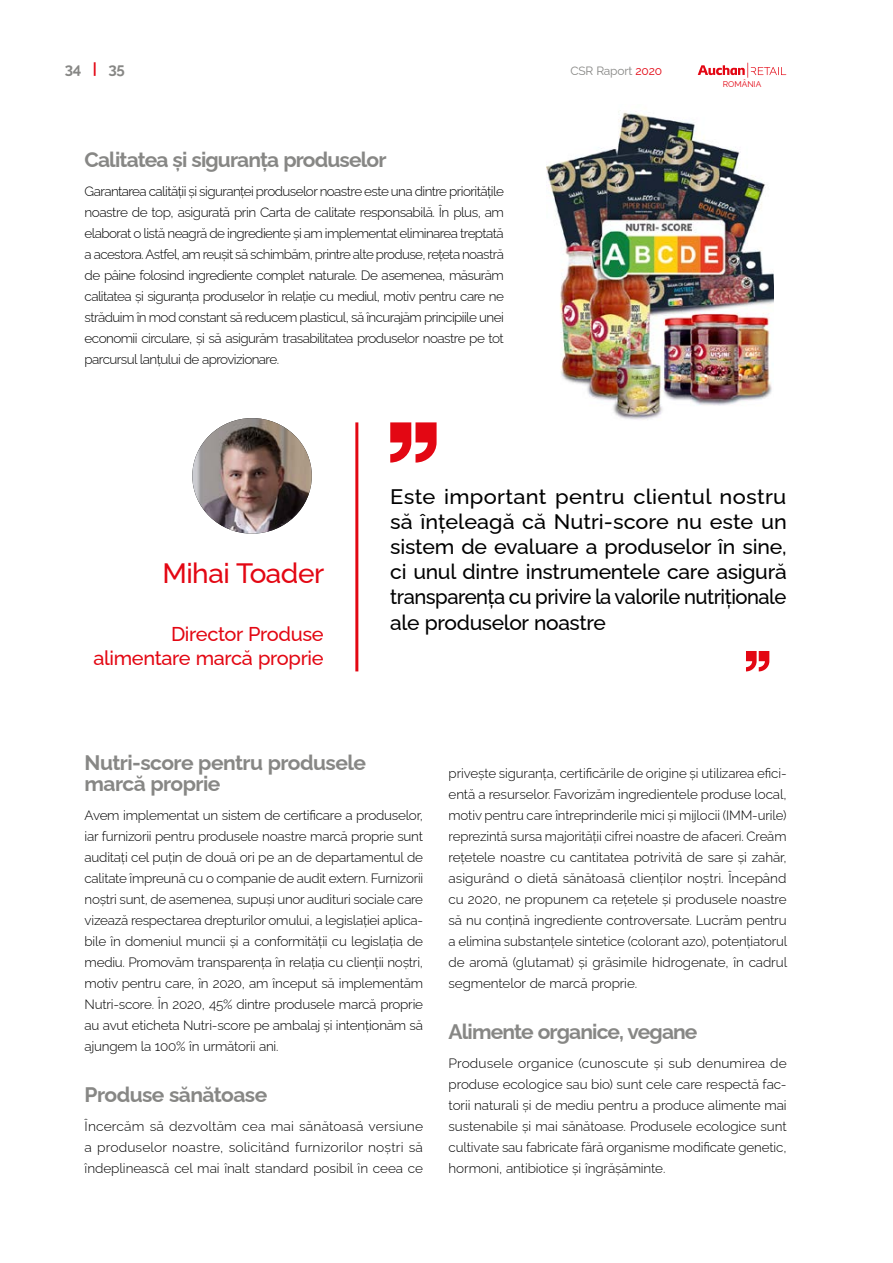
<style>
.page{position:relative;width:893px;height:1263px;background:#fff}
.page>*{position:absolute;margin:0;border:0;box-sizing:border-box;transform-origin:0 0}
.t1{font:500 28.05px "Raleway";letter-spacing:-.02em;color:#e30713}
.t2{font:500 21px/25.2px "Raleway";letter-spacing:-.025em;color:#000;text-align:justify;scale:1.04 1}
.t3{font:700 21px/21px "Raleway";letter-spacing:-.04em;color:#878785}
.t4{font:500 19.95px/24px "Raleway";letter-spacing:-.02em;color:#e30713;text-align:right}
.t5{font:700 15px "Raleway";color:#878785}
.t6{font:300 13.5px/21px "Raleway";letter-spacing:-.01em;color:#000;text-align:justify}
.t7{font:12px "Raleway";letter-spacing:-.02em;color:#878785}
.t8{font:8.25px "Raleway";color:#e30613}
.s1{color:#e30613}
</style>
<div class="page">
<svg style="left:698px;top:63px;width:88px;height:15px"></svg>
<img style="left:546px;top:111px;width:227px;height:309px">
<img style="left:192px;top:418px;width:120px;height:116px">
<hr style="left:355px;top:422px;width:3px;height:249px;background:#e30713">
<svg style="left:390px;top:422px;width:47px;height:41px"></svg>
<svg style="left:746px;top:651px;width:23px;height:20px"></svg>
<p class="t5" style="left:65px;top:57px;width:62px">34 <span class="s1">|</span> 35</p>
<p class="t7" style="left:570px;top:61px;width:93px">CSR Raport <span class="s1">2020</span></p>
<h2 class="t3" style="left:85px;top:147px;width:303px">Calitatea și siguranța produselor</h2>
<p class="t6" style="left:85px;top:180px;width:421px">Garantarea calității și siguranței produselor noastre este una dintre prioritățile noastre de top, asigurată prin Carta de calitate responsabilă. În plus, am elaborat o listă neagră de ingrediente și am implementat eliminarea treptată a acestora. Astfel, am reușit să schimbăm, printre alte produse, rețeta noastră de pâine folosind ingrediente complet naturale. De asemenea, măsurăm calitatea și siguranța produselor în relație cu mediul, motiv pentru care ne străduim în mod constant să reducem plasticul, să încurajăm principiile unei economii circulare, și să asigurăm trasabilitatea produselor noastre pe tot parcursul lanțului de aprovizionare.</p>
<p class="t8" style="left:723px;top:77px;width:40px">ROMÂNIA</p>
<h1 class="t1" style="left:162px;top:551px;width:163px">Mihai Toader</h1>
<h3 class="t4" style="left:93px;top:619px;width:232px">Director Produse alimentare marcă proprie</h3>
<h2 class="t2" style="left:390px;top:481px;width:383px">Este important pentru clientul nostru să înțeleagă că Nutri-score nu este un sistem de evaluare a produselor în sine, ci unul dintre instrumentele care asigură transparența cu privire la valorile nutriționale ale produselor noastre</h2>
<h2 class="t3" style="left:85px;top:749px;width:283px">Nutri-score pentru produsele marcă proprie</h2>
<p class="t6" style="left:85px;top:803px;width:340px">Avem implementat un sistem de certificare a produselor, iar furnizorii pentru produsele noastre marcă proprie sunt auditați cel puțin de două ori pe an de departamentul de calitate împreună cu o companie de audit extern. Furnizorii noștri sunt, de asemenea, supuși unor audituri sociale care vizează respectarea drepturilor omului, a legislației aplica&shy;bile în domeniul muncii și a conformității cu legislația de mediu. Promovăm transparența în relația cu clienții noștri, motiv pentru care, în 2020, am început să implementăm Nutri-score. În 2020, 45% dintre produsele marcă proprie au avut eticheta Nutri-score pe ambalaj și intenționăm să ajungem la 100% în următorii ani.</p>
<h2 class="t3" style="left:85px;top:1082px;width:184px">Produse sănătoase</h2>
<p class="t6" style="left:85px;top:1115px;width:340px">Încercăm să dezvoltăm cea mai sănătoasă versiune a produselor noastre, solicitând furnizorilor noștri să îndeplinească cel mai înalt standard posibil în ceea ce</p>
<p class="t6" style="left:449px;top:761px;width:340px">privește siguranța, certificările de origine și utilizarea efici&shy;entă a resurselor. Favorizăm ingredientele produse local, motiv pentru care întreprinderile mici și mijlocii (IMM-urile) reprezintă sursa majorității cifrei noastre de afaceri. Creăm rețetele noastre cu cantitatea potrivită de sare și zahăr, asigurând o dietă sănătoasă clienților noștri. Începând cu 2020, ne propunem ca rețetele și produsele noastre să nu conțină ingrediente controversate. Lucrăm pentru a elimina substanțele sintetice (colorant azo), potențiatorul de aromă (glutamat) și grăsimile hidrogenate, în cadrul segmentelor de marcă proprie.</p>
<h2 class="t3" style="left:449px;top:1019px;width:250px">Alimente organice, vegane</h2>
<p class="t6" style="left:449px;top:1052px;width:340px">Produsele organice (cunoscute și sub denumirea de produse ecologice sau bio) sunt cele care respectă fac&shy;torii naturali și de mediu pentru a produce alimente mai sustenabile și mai sănătoase. Produsele ecologice sunt cultivate sau fabricate fără organisme modificate genetic, hormoni, antibiotice și îngrășăminte.</p>
</div>
